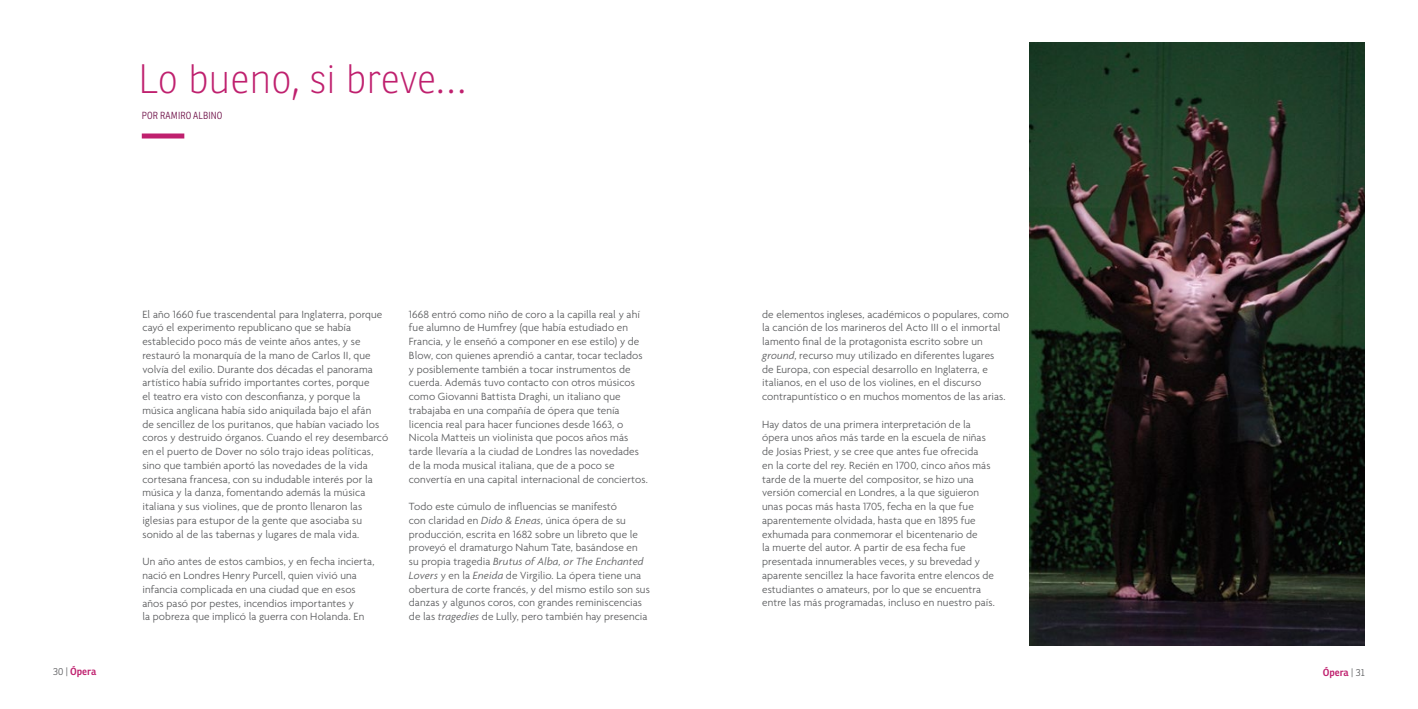
<style>
.page{position:relative;width:1418px;height:709px;background:#fff}
.page>*{position:absolute;margin:0;border:0;box-sizing:border-box;transform-origin:0 0}
.t1{font:100 40px "Ronnia";color:#bf206e}
.t2{font:300 11.25px/13.8px "Agenda";letter-spacing:.005em;color:#58595b}
.t3{font:600 10px "Ronnia";color:#bf206e}
.t4{font:300 10px "Ronnia Cond";letter-spacing:.015em;color:#6c0d45}
.s1{font-style:italic}
.s2{font-weight:300;color:#58595b}
</style>
<div class="page">
<div style="left:142px;top:133px;width:42px;height:5px;background:#bf206e"></div>
<img style="left:1029px;top:43px;width:335px;height:602px">
<h1 class="t1" style="left:138px;top:56px;width:329px">Lo bueno, si breve…</h1>
<p class="t4" style="left:142px;top:110px;width:82px">POR RAMIRO ALBINO</p>
<p class="t2" style="left:142px;top:307px;width:247px">El año 1660 fue trascendental para Inglaterra, porque cayó el experimento republicano que se había establecido poco más de veinte años antes, y se restauró la monarquía de la mano de Carlos II, que volvía del exilio. Durante dos décadas el panorama artístico había sufrido importantes cortes, porque<br>el teatro era visto con desconfianza, y porque la música anglicana había sido aniquilada bajo el afán<br>de sencillez de los puritanos, que habían vaciado los coros y destruido órganos. Cuando el rey desembarcó en el puerto de Dover no sólo trajo ideas políticas, sino que también aportó las novedades de la vida cortesana francesa, con su indudable interés por la música y la danza, fomentando además la música italiana y sus violines, que de pronto llenaron las iglesias para estupor de la gente que asociaba su sonido al de las tabernas y lugares de mala vida.</p>
<p class="t2" style="left:142px;top:554px;width:234px">Un año antes de estos cambios, y en fecha incierta, nació en Londres Henry Purcell, quien vivió una infancia complicada en una ciudad que en esos años pasó por pestes, incendios importantes y<br>la pobreza que implicó la guerra con Holanda. En</p>
<p class="t2" style="left:409px;top:307px;width:240px">1668 entró como niño de coro a la capilla real y ahí fue alumno de Humfrey (que había estudiado en Francia, y le enseñó a componer en ese estilo) y de Blow, con quienes aprendió a cantar, tocar teclados y posiblemente también a tocar instrumentos de cuerda. Además tuvo contacto con otros músicos como Giovanni Battista Draghi, un italiano que trabajaba en una compañía de ópera que tenía licencia real para hacer funciones desde 1663, o Nicola Matteis un violinista que pocos años más tarde llevaría a la ciudad de Londres las novedades de la moda musical italiana, que de a poco se convertía en una capital internacional de conciertos.</p>
<p class="t2" style="left:409px;top:499px;width:242px">Todo este cúmulo de influencias se manifestó<br>con claridad en <span class="s1">Dido &amp; Eneas</span>, única ópera de su producción, escrita en 1682 sobre un libreto que le proveyó el dramaturgo Nahum Tate, basándose en su propia tragedia <span class="s1">Brutus of Alba, or The Enchanted Lovers</span> y en la <span class="s1">Eneida</span> de Virgilio. La ópera tiene una obertura de corte francés, y del mismo estilo son sus danzas y algunos coros, con grandes reminiscencias de las <span class="s1">tragedies</span> de Lully, pero también hay presencia</p>
<p class="t2" style="left:762px;top:307px;width:248px">de elementos ingleses, académicos o populares, como la canción de los marineros del Acto III o el inmortal lamento final de la protagonista escrito sobre un <span class="s1">ground</span>, recurso muy utilizado en diferentes lugares<br>de Europa, con especial desarrollo en Inglaterra, e italianos, en el uso de los violines, en el discurso contrapuntístico o en muchos momentos de las arias.</p>
<p class="t2" style="left:762px;top:417px;width:234px">Hay datos de una primera interpretación de la ópera unos años más tarde en la escuela de niñas de Josias Priest, y se cree que antes fue ofrecida<br>en la corte del rey. Recién en 1700, cinco años más tarde de la muerte del compositor, se hizo una versión comercial en Londres, a la que siguieron unas pocas más hasta 1705, fecha en la que fue aparentemente olvidada, hasta que en 1895 fue exhumada para conmemorar el bicentenario de<br>la muerte del autor. A partir de esa fecha fue presentada innumerables veces, y su brevedad y aparente sencillez la hace favorita entre elencos de estudiantes o amateurs, por lo que se encuentra entre las más programadas, incluso en nuestro país.</p>
<p class="t3" style="left:53px;top:665px;width:45px"><span class="s2">30 |</span> Ópera</p>
<p class="t3" style="left:1322px;top:666px;width:44px">Ópera <span class="s2">| 31</span></p>
</div>
